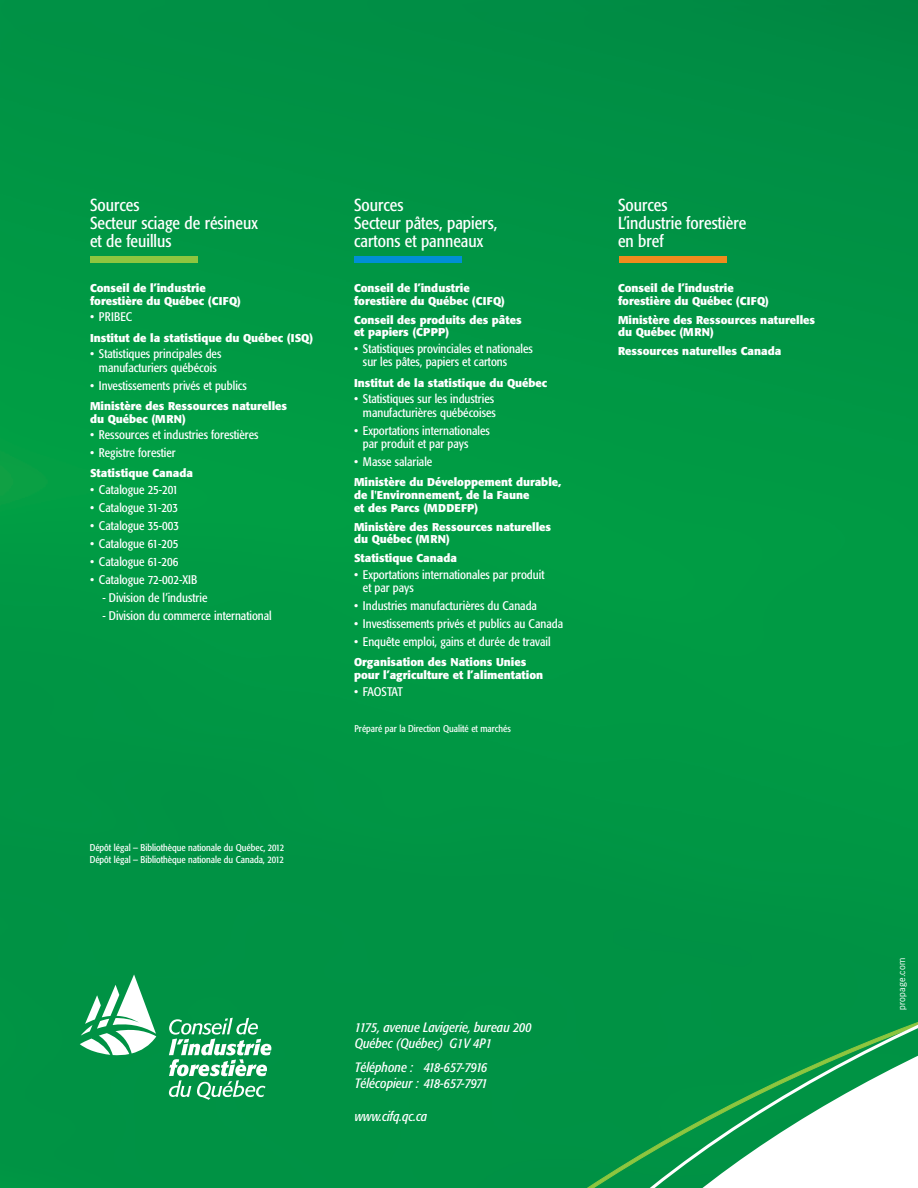
<style>
.page{position:relative;width:918px;height:1188px;background:#009544}
.page>*{position:absolute;margin:0;border:0;box-sizing:border-box;transform-origin:0 0}
.t1{font:condensed 17.25px/18px "Formata";color:#fff}
.t2{font:italic condensed 13.5px/16.2px "Formata";color:#fff}
.t3{font:condensed 12.3px/13.5px "Formata";color:#fff}
.t4{font:condensed 12.3px "Formata";letter-spacing:-.03em;color:#fff}
.t5{font:700 11.25px/12.8px "Formata";color:#fff}
.t6{font:condensed 9.75px/12px "Formata";color:#fff}
.t7{font:9px "News Gothic";letter-spacing:.025em;color:#fff}
</style>
<div class="page">
<svg style="left:567px;top:849px;width:351px;height:339px"></svg>
<svg style="left:169px;top:1018px;width:102px;height:82px"></svg>
<svg style="left:80px;top:974px;width:76px;height:81px"></svg>
<div style="left:90px;top:256px;width:108px;height:7px;background:#8dc63f"></div>
<div style="left:354px;top:256px;width:108px;height:7px;background:#008fd5"></div>
<div style="left:619px;top:256px;width:108px;height:7px;background:#f08b1d"></div>
<h1 class="t1" style="left:90px;top:196px;width:169px">Sources<br>Secteur sciage de résineux et de feuillus</h1>
<p class="t5" style="left:90px;top:282px;width:152px">Conseil de l’industrie forestière du Québec (CIFQ)</p>
<p class="t3" style="left:90px;top:311px;width:44px">• PRIBEC</p>
<p class="t5" style="left:90px;top:331px;width:225px">Institut de la statistique du Québec (ISQ)</p>
<p class="t3" style="left:90px;top:347px;width:133px;text-align:center">• Statistiques principales des manufacturiers québécois</p>
<p class="t3" style="left:90px;top:379px;width:158px">• Investissements privés et publics</p>
<p class="t5" style="left:90px;top:400px;width:199px">Ministère des Ressources naturelles du Québec (MRN)</p>
<p class="t3" style="left:90px;top:428px;width:170px">• Ressources et industries forestières</p>
<p class="t3" style="left:90px;top:446px;width:87px">• Registre forestier</p>
<p class="t5" style="left:90px;top:467px;width:104px">Statistique Canada</p>
<p class="t3" style="left:90px;top:483px;width:90px">• Catalogue 25-201</p>
<p class="t3" style="left:90px;top:501px;width:90px">• Catalogue 31-203</p>
<p class="t3" style="left:90px;top:519px;width:91px">• Catalogue 35-003</p>
<p class="t3" style="left:90px;top:537px;width:90px">• Catalogue 61-205</p>
<p class="t3" style="left:90px;top:555px;width:90px">• Catalogue 61-206</p>
<p class="t3" style="left:90px;top:573px;width:109px">• Catalogue 72-002-XIB</p>
<p class="t3" style="left:102px;top:591px;width:106px">- Division de l’industrie</p>
<p class="t3" style="left:102px;top:609px;width:171px">- Division du commerce international</p>
<h1 class="t1" style="left:354px;top:196px;width:145px">Sources<br>Secteur pâtes, papiers, cartons et panneaux</h1>
<p class="t5" style="left:354px;top:282px;width:152px">Conseil de l’industrie forestière du Québec (CIFQ)</p>
<p class="t5" style="left:354px;top:313px;width:169px">Conseil des produits des pâtes et papiers (CPPP)</p>
<p class="t3" style="left:363px;top:342px;width:171px;text-indent:-9px">• Statistiques provinciales et nationales sur les pâtes, papiers et cartons</p>
<p class="t5" style="left:354px;top:376px;width:195px">Institut de la statistique du Québec</p>
<p class="t3" style="left:354px;top:392px;width:143px;text-align:right">• Statistiques sur les industries manufacturières québécoises</p>
<p class="t3" style="left:363px;top:424px;width:128px;text-indent:-9px">• Exportations internationales par produit et par pays</p>
<p class="t3" style="left:354px;top:455px;width:80px">• Masse salariale</p>
<p class="t5" style="left:354px;top:476px;width:209px">Ministère du Développement durable, de l'Environnement, de la Faune<br>et des Parcs (MDDEFP)</p>
<p class="t5" style="left:354px;top:520px;width:199px">Ministère des Ressources naturelles du Québec (MRN)</p>
<p class="t5" style="left:354px;top:552px;width:104px">Statistique Canada</p>
<p class="t3" style="left:363px;top:568px;width:183px;text-indent:-9px">• Exportations internationales par produit et par pays</p>
<p class="t3" style="left:354px;top:599px;width:185px">• Industries manufacturières du Canada</p>
<p class="t3" style="left:354px;top:617px;width:211px">• Investissements privés et publics au Canada</p>
<p class="t3" style="left:354px;top:635px;width:198px">• Enquête emploi, gains et durée de travail</p>
<p class="t5" style="left:354px;top:656px;width:191px">Organisation des Nations Unies pour l’agriculture et l’alimentation</p>
<p class="t4" style="left:354px;top:684px;width:50px">• FAOSTAT</p>
<p class="t6" style="left:355px;top:723px;width:158px">Préparé par la Direction Qualité et marchés</p>
<p class="t6" style="left:90px;top:842px;width:196px">Dépôt légal − Bibliothèque nationale du Québec, 2012<br>Dépôt légal − Bibliothèque nationale du Canada, 2012</p>
<h1 class="t1" style="left:618px;top:196px;width:130px">Sources<br>L’industrie forestière en bref</h1>
<p class="t5" style="left:618px;top:282px;width:152px">Conseil de l’industrie forestière du Québec (CIFQ)</p>
<p class="t5" style="left:618px;top:313px;width:199px">Ministère des Ressources naturelles du Québec (MRN)</p>
<p class="t5" style="left:618px;top:345px;width:165px">Ressources naturelles Canada</p>
<p class="t2" style="left:355px;top:1019px;width:178px">1175, avenue Lavigerie, bureau 200<br>Québec (Québec) G1V 4P1</p>
<p class="t2" style="left:355px;top:1060px;width:135px">Téléphone : 418-657-7916<br>Télécopieur : 418-657-7971</p>
<p class="t2" style="left:355px;top:1108px;width:74px">www.cifq.qc.ca</p>
<p class="t7" style="left:896px;top:1010px;width:54px;rotate:-90deg">propage.com</p>
</div>
